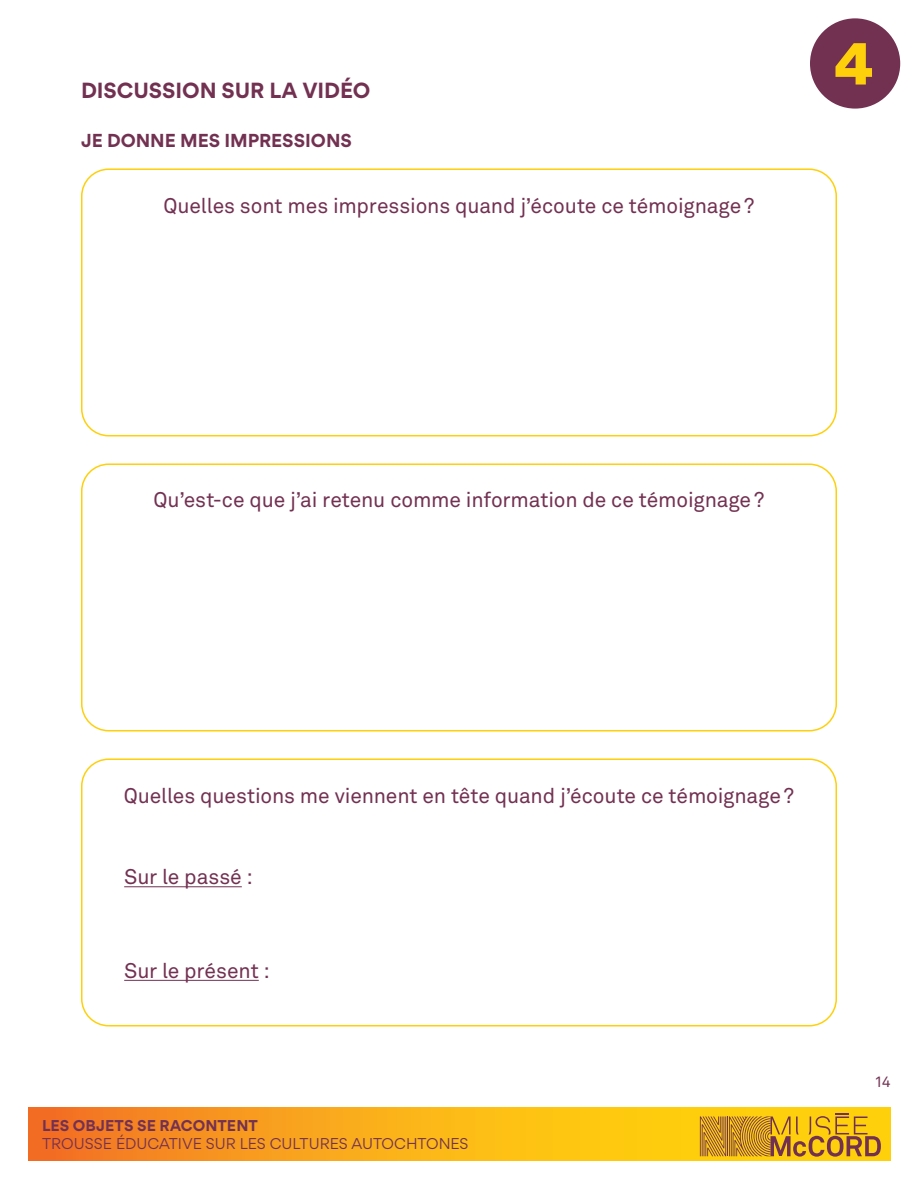
<style>
.page{position:relative;width:918px;height:1188px;background:#fff}
.page>*{position:absolute;margin:0;border:0;box-sizing:border-box;transform-origin:0 0}
.Consigne{font:900 56.7px "Gordita";color:#fed00b}
.Consigne-2{font:21px "Akkurat";letter-spacing:-.005em;color:#733152}
.Titre_2{font:700 21px "Gordita";color:#733152}
.Titre_1{font:700 18px "Gordita";color:#733152}
.t1{font:15px "Gordita";color:#733152}
.t2{font:700 15px "Gordita";letter-spacing:.005em;color:#733152}
.t3{font:15px "Akkurat";color:#733152}
</style>
<div class="page">
<div style="left:810px;top:18px;width:90px;height:91px;background:#733152;border-radius:50%"></div>
<svg style="left:28px;top:1107px;width:862px;height:54px;background:#faaa18"></svg>
<svg style="left:700px;top:1113px;width:181px;height:44px;background:#d09a22"></svg>
<div style="left:81px;top:168px;width:756px;height:268px;border:2px solid #fed00b;border-radius:27px"></div>
<div style="left:81px;top:463px;width:756px;height:268px;border:2px solid #fed00b;border-radius:27px"></div>
<div style="left:81px;top:758px;width:756px;height:268px;border:2px solid #fed00b;border-radius:27px"></div>
<hr style="left:124px;top:886px;width:118px;height:1px;background:#733152">
<hr style="left:124px;top:980px;width:135px;height:1px;background:#733152">
<p class="Titre_2" style="left:81px;top:75px;width:291px">DISCUSSION SUR LA VIDÉO</p>
<p class="Titre_1" style="left:81px;top:127px;width:273px">JE DONNE MES IMPRESSIONS</p>
<p class="Consigne-2" style="left:163px;top:193px;width:593px">Quelles sont mes impressions quand j’écoute ce témoignage?</p>
<p class="Consigne" style="left:834px;top:20px;width:41px">4</p>
<p class="Consigne-2" style="left:154px;top:487px;width:612px">Qu’est-ce que j’ai retenu comme information de ce témoignage?</p>
<p class="Consigne-2" style="left:124px;top:784px;width:672px">Quelles questions me viennent en tête quand j’écoute ce témoignage?</p>
<p class="Consigne-2" style="left:124px;top:865px;width:130px">Sur le passé :</p>
<p class="Consigne-2" style="left:124px;top:958px;width:147px">Sur le présent :</p>
<p class="t2" style="left:42px;top:1115px;width:217px">LES OBJETS SE RACONTENT</p>
<p class="t1" style="left:42px;top:1133px;width:428px">TROUSSE ÉDUCATIVE SUR LES CULTURES AUTOCHTONES</p>
<p class="t3" style="left:874px;top:1073px;width:18px">14</p>
</div>
